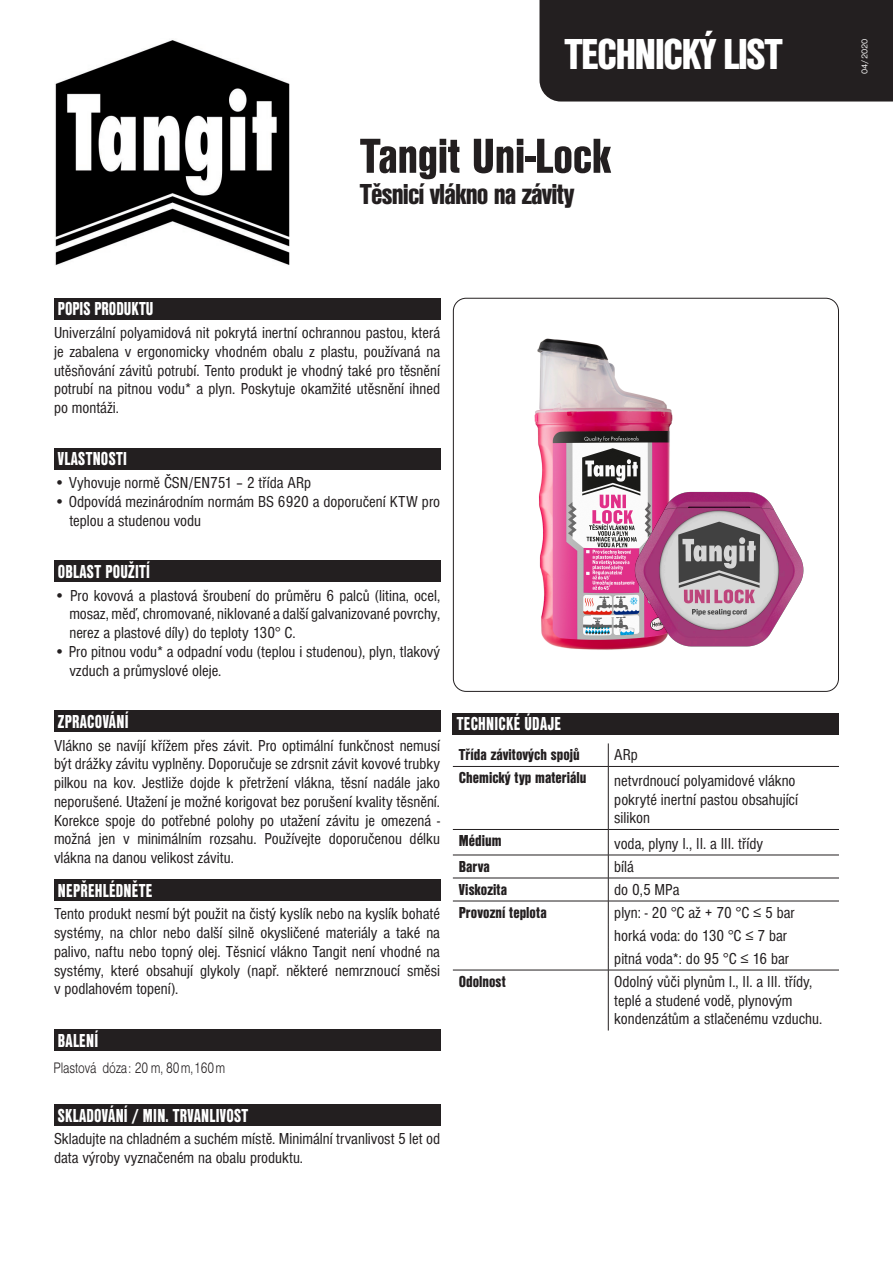
<style>
.page{position:relative;width:893px;height:1263px;background:#fff}
.page>*{position:absolute;margin:0;border:0;box-sizing:border-box;transform-origin:0 0}
.t1{font:51px "Nimbus Sans DOT Blac Cond";letter-spacing:-.005em;color:#231f20}
.t2{font:45px "Nimbus Sans DOT Blac Cond";letter-spacing:-.04em;color:#fff}
.t3{font:30px "Nimbus Sans DOT Blac Cond";letter-spacing:-.03em;color:#231f20}
.t4{font:19.5px "Nimbus Sans DOT Blac Cond";letter-spacing:.015em;color:#fff;scale:.85 1}
.t5{font:condensed 16.5px/18.8px "Nimbus Sans DOT";color:#231f20}
.t6{font:16.5px "Nimbus Sans DOT Blac Cond";color:#231f20}
.t7{font:15.75px "Nimbus Sans DOT Ligh";letter-spacing:-.01em;color:#231f20;scale:.8 1}
.t8{font:9px "Nimbus Sans DOT";color:#fff}
</style>
<div class="page">
<div style="left:539px;top:0;width:354px;height:102px;background:#231f20"></div>
<div style="left:54px;top:298px;width:386px;height:21px;background:#231f20"></div>
<div style="left:54px;top:448px;width:386px;height:21px;background:#231f20"></div>
<div style="left:54px;top:560px;width:386px;height:22px;background:#231f20"></div>
<div style="left:54px;top:710px;width:386px;height:22px;background:#231f20"></div>
<div style="left:54px;top:879px;width:386px;height:22px;background:#231f20"></div>
<div style="left:54px;top:1029px;width:386px;height:22px;background:#231f20"></div>
<div style="left:54px;top:1104px;width:386px;height:22px;background:#231f20"></div>
<div style="left:453px;top:713px;width:386px;height:21px;background:#231f20"></div>
<svg style="left:608px;top:743px;width:1px;height:23px"></svg>
<hr style="left:453px;top:766px;width:155px;height:1px;background:#231f20">
<hr style="left:608px;top:766px;width:231px;height:1px;background:#231f20">
<hr style="left:608px;top:767px;width:1px;height:62px;background:#231f20">
<hr style="left:453px;top:829px;width:155px;height:1px;background:#231f20">
<hr style="left:608px;top:829px;width:231px;height:1px;background:#231f20">
<svg style="left:608px;top:830px;width:1px;height:140px"></svg>
<hr style="left:608px;top:970px;width:1px;height:60px;background:#231f20">
<hr style="left:453px;top:855px;width:155px;height:1px;background:#231f20">
<hr style="left:608px;top:855px;width:231px;height:1px;background:#231f20">
<hr style="left:453px;top:878px;width:155px;height:1px;background:#231f20">
<hr style="left:608px;top:878px;width:231px;height:1px;background:#231f20">
<hr style="left:453px;top:970px;width:155px;height:1px;background:#231f20">
<hr style="left:608px;top:970px;width:231px;height:1px;background:#231f20">
<hr style="left:453px;top:901px;width:155px;height:1px;background:#231f20">
<hr style="left:608px;top:901px;width:231px;height:1px;background:#231f20">
<img style="left:55px;top:40px;width:235px;height:225px">
<img style="left:534px;top:338px;width:82px;height:312px">
<img style="left:598px;top:463px;width:241px;height:229px">
<img style="left:591px;top:381px;width:94px;height:236px">
<h2 class="t2" style="left:564px;top:28px;width:220px">TECHNICKÝ LIST</h2>
<h1 class="t1" style="left:360px;top:127px;width:253px">Tangit Uni-Lock</h1>
<h3 class="t3" style="left:360px;top:177px;width:216px">Těsnicí vlákno na závity</h3>
<p class="t4" style="left:58px;top:298px;width:114px">POPIS PRODUKTU</p>
<p class="t5" style="left:54px;top:324px;width:388px;text-align:justify">Univerzální polyamidová nit pokrytá inertní ochrannou pastou, která je zabalena v ergonomicky vhodném obalu z plastu, používaná na utěsňování závitů potrubí. Tento produkt je vhodný také pro těsnění potrubí na pitnou vodu* a plyn. Poskytuje okamžité utěsnění ihned po montáži.</p>
<p class="t4" style="left:58px;top:448px;width:83px">VLASTNOSTI</p>
<p class="t5" style="left:54px;top:474px;width:259px">• Vyhovuje normě ČSN/EN751 – 2 třída ARp</p>
<p class="t5" style="left:69px;top:492px;width:372px;text-indent:-15px">• Odpovídá mezinárodním normám BS 6920 a doporučení KTW pro teplou a studenou vodu</p>
<p class="t4" style="left:58px;top:560px;width:110px">OBLAST POUŽITÍ</p>
<p class="t5" style="left:69px;top:586px;width:372px;text-align:justify;text-indent:-15px">• Pro kovová a plastová šroubení do průměru 6 palců (litina, ocel, mosaz, měď, chromované, niklované a další galvanizované povrchy, nerez a plastové díly) do teploty 130° C.</p>
<p class="t5" style="left:69px;top:642px;width:372px;text-indent:-15px">• Pro pitnou vodu* a odpadní vodu (teplou i studenou), plyn, tlakový vzduch a průmyslové oleje.</p>
<p class="t4" style="left:58px;top:710px;width:84px">ZPRACOVÁNÍ</p>
<p class="t5" style="left:54px;top:736px;width:388px;text-align:justify">Vlákno se navíjí křížem přes závit. Pro optimální funkčnost nemusí být drážky závitu vyplněny. Doporučuje se zdrsnit závit kovové trubky pilkou na kov. Jestliže dojde k přetržení vlákna, těsní nadále jako neporušené. Utažení je možné korigovat bez porušení kvality těsnění.<br>Korekce spoje do potřebné polohy po utažení závitu je omezená - možná jen v minimálním rozsahu. Používejte doporučenou délku vlákna na danou velikost závitu.</p>
<p class="t4" style="left:58px;top:879px;width:112px">NEPŘEHLÉDNĚTE</p>
<p class="t5" style="left:54px;top:905px;width:388px;text-align:justify">Tento produkt nesmí být použit na čistý kyslík nebo na kyslík bohaté systémy, na chlor nebo další silně okysličené materiály a také na palivo, naftu nebo topný olej. Těsnicí vlákno Tangit není vhodné na systémy, které obsahují glykoly (např. některé nemrznoucí směsi v podlahovém topení).</p>
<p class="t4" style="left:58px;top:1029px;width:49px">BALENÍ</p>
<p class="t7" style="left:54px;top:1058px;width:216px">Plastová dóza: 20 m, 80m,160m</p>
<p class="t4" style="left:58px;top:1104px;width:225px">SKLADOVÁNÍ / MIN. TRVANLIVOST</p>
<p class="t5" style="left:54px;top:1130px;width:388px">Skladujte na chladném a suchém místě. Minimální trvanlivost 5 let od data výroby vyznačeném na obalu produktu.</p>
<p class="t4" style="left:457px;top:713px;width:124px">TECHNICKÉ ÚDAJE</p>
<p class="t6" style="left:459px;top:745px;width:122px">Třída závitových spojů</p>
<p class="t5" style="left:614px;top:746px;width:25px">ARp</p>
<p class="t6" style="left:459px;top:768px;width:129px">Chemický typ materiálu</p>
<p class="t5" style="left:614px;top:771px;width:185px">netvrdnoucí polyamidové vlákno pokryté inertní pastou obsahující silikon</p>
<p class="t6" style="left:459px;top:831px;width:44px">Médium</p>
<p class="t5" style="left:614px;top:834px;width:150px">voda, plyny I., II. a III. třídy</p>
<p class="t6" style="left:459px;top:857px;width:33px">Barva</p>
<p class="t5" style="left:614px;top:857px;width:21px">bílá</p>
<p class="t6" style="left:459px;top:880px;width:50px">Viskozita</p>
<p class="t5" style="left:614px;top:880px;width:67px">do 0,5 MPa</p>
<p class="t6" style="left:459px;top:903px;width:89px">Provozní teplota</p>
<p class="t5" style="left:614px;top:901px;width:182px;line-height:23px">plyn: - 20 °C až + 70 °C ≤ 5 bar horká voda: do 130 °C ≤ 7 bar pitná voda*: do 95 °C ≤ 16 bar</p>
<p class="t6" style="left:459px;top:972px;width:48px">Odolnost</p>
<p class="t5" style="left:614px;top:972px;width:209px">Odolný vůči plynům I., II. a III. třídy, teplé a studené vodě, plynovým kondenzátům a stlačenému vzduchu.</p>
<p class="t8" style="left:860px;top:74px;width:37px;rotate:-90deg">04/2020</p>
</div>
